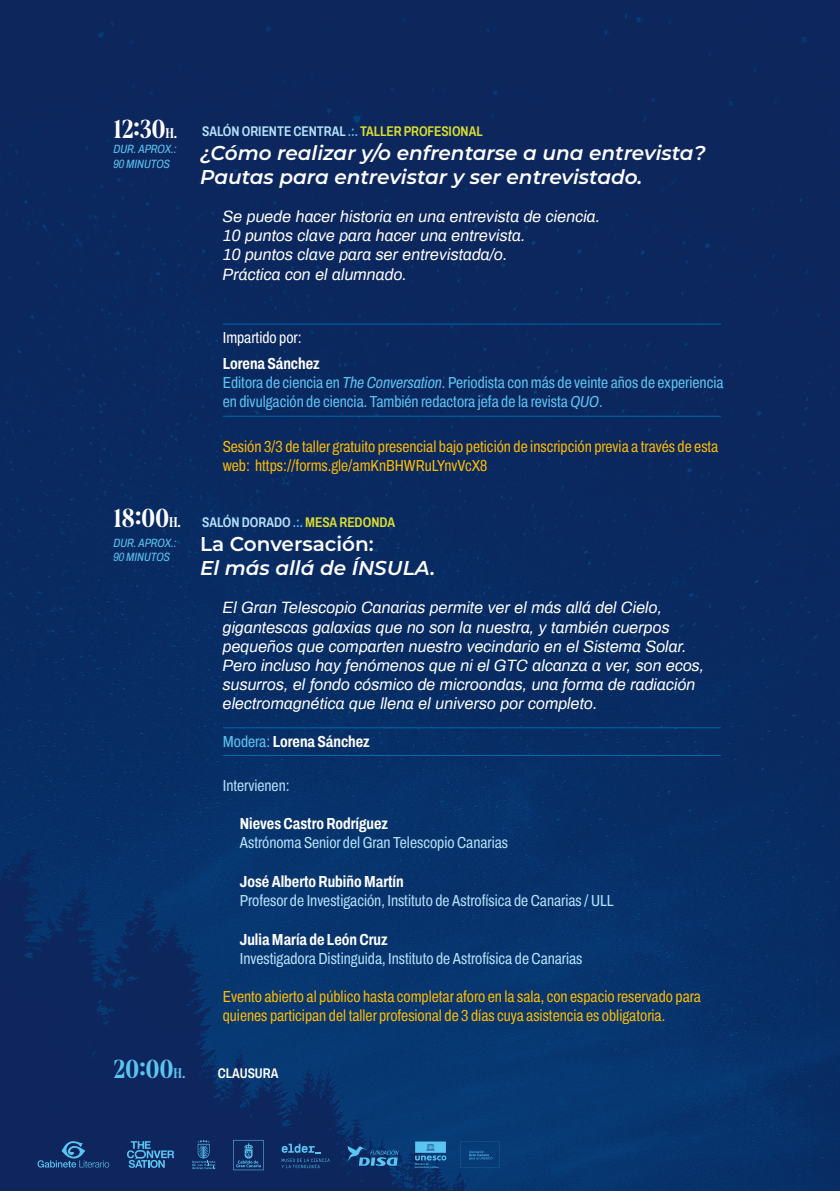
<style>
.page{position:relative;width:840px;height:1191px;background:#fff}
.page>*{position:absolute;margin:0;border:0;box-sizing:border-box;transform-origin:0 0}
.t1{font:600 26px "At King";color:#fff}
.t2{font:600 26px "At King";color:#5bc5f2}
.t3{font:italic 600 20px/24px "Montserrat";color:#fff}
.t4{font:600 20px "Montserrat";color:#fff}
.t5{font:italic 16px/19.2px "Archivo";color:#fff}
.t6{font:16px/19.2px "Archivo Condensed";color:#fbba07}
.t7{font:16px "Archivo Condensed";color:#b5e1fa}
.t8{font:16px/19.2px "Archivo Condensed";color:#5bc5f2}
.t9{font:700 16px "Archivo Condensed";color:#fff}
.t10{font:16px "Archivo Condensed";color:#fff}
.t11{font:600 14px "Archivo Condensed";color:#b5e1fa}
.t12{font:600 14px "Archivo Condensed";color:#fff}
.t13{font:italic 12px/14.4px "Archivo Condensed";color:#5bc5f2}
.s1{font-size:14px}
.s2{color:#5bc5f2}
.s3{color:#dbdd30}
.s4{font-weight:700;color:#fff}
.s5{font-style:italic}
.s6{font-weight:400;color:#5bc5f2}
</style>
<div class="page">
<img style="left:0;top:0;width:839px;height:1191px">
<hr style="left:223px;top:324px;width:497px;height:1px;background:#0069ad">
<hr style="left:223px;top:416px;width:497px;height:1px;background:#0069ad">
<hr style="left:223px;top:727px;width:497px;height:1px;background:#0069ad">
<hr style="left:223px;top:755px;width:497px;height:1px;background:#0069ad">
<svg style="left:192px;top:1140px;width:23px;height:29px"></svg>
<svg style="left:38px;top:1141px;width:71px;height:26px;background:#1b4176"></svg>
<svg style="left:127px;top:1141px;width:47px;height:26px"></svg>
<svg style="left:281px;top:1143px;width:48px;height:25px"></svg>
<svg style="left:233px;top:1140px;width:30px;height:30px"></svg>
<svg style="left:347px;top:1145px;width:51px;height:21px"></svg>
<svg style="left:415px;top:1141px;width:84px;height:27px;background:#195990"></svg>
<h1 class="t1" style="left:113px;top:114px;width:65px">12:30<span class="s1">H.</span></h1>
<p class="t13" style="left:113px;top:142px;width:65px">DUR. APROX.:<br>90 MINUTOS</p>
<p class="t11" style="left:202px;top:123px;width:282px">SALÓN ORIENTE CENTRAL <span class="s2">.:.</span> <span class="s3">TALLER PROFESIONAL</span></p>
<p class="t3" style="left:200px;top:140px;width:507px">¿Cómo realizar y/o enfrentarse a una entrevista?<br>Pautas para entrevistar y ser entrevistado.</p>
<p class="t5" style="left:223px;top:207px;width:379px">Se puede hacer historia en una entrevista de ciencia.<br>10 puntos clave para hacer una entrevista.<br>10 puntos clave para ser entrevistada/o.<br>Práctica con el alumnado.</p>
<h1 class="t1" style="left:113px;top:502px;width:69px">18:00<span class="s1">H.</span></h1>
<p class="t13" style="left:113px;top:535px;width:65px">DUR. APROX.:<br>90 MINUTOS</p>
<p class="t10" style="left:223px;top:329px;width:80px">Impartido por:</p>
<p class="t8" style="left:223px;top:354px;width:502px"><span class="s4">Lorena Sánchez<br></span>Editora de ciencia en <span class="s5">The Conversation</span>. Periodista con más de veinte años de experiencia en divulgación de ciencia. También redactora jefa de la revista <span class="s5">QUO</span>.</p>
<p class="t6" style="left:223px;top:436px;width:497px">Sesión 3/3 de taller gratuito presencial bajo petición de inscripción previa a través de esta web: https://forms.gle/amKnBHWRuLYnvVcX8</p>
<p class="t11" style="left:202px;top:514px;width:194px">SALÓN DORADO <span class="s2">.:.</span> <span class="s3">MESA REDONDA</span></p>
<p class="t4" style="left:200px;top:529px;width:175px">La Conversación:</p>
<p class="t3" style="left:200px;top:555px;width:236px">El más allá de ÍNSULA.</p>
<p class="t5" style="left:223px;top:598px;width:483px">El Gran Telescopio Canarias permite ver el más allá del Cielo, gigantescas galaxias que no son la nuestra, y también cuerpos pequeños que comparten nuestro vecindario en el Sistema Solar.<br>Pero incluso hay fenómenos que ni el GTC alcanza a ver, son ecos, susurros, el fondo cósmico de microondas, una forma de radiación electromagnética que llena el universo por completo.</p>
<p class="t9" style="left:223px;top:732px;width:148px"><span class="s6">Modera:</span> Lorena Sánchez</p>
<p class="t7" style="left:223px;top:777px;width:68px">Intervienen:</p>
<p class="t9" style="left:240px;top:815px;width:150px">Nieves Castro Rodríguez</p>
<p class="t7" style="left:240px;top:834px;width:269px">Astrónoma Senior del Gran Telescopio Canarias</p>
<p class="t9" style="left:240px;top:873px;width:165px">José Alberto Rubiño Martín</p>
<p class="t7" style="left:240px;top:892px;width:375px">Profesor de Investigación, Instituto de Astrofísica de Canarias / ULL</p>
<p class="t9" style="left:240px;top:930px;width:149px">Julia María de León Cruz</p>
<p class="t7" style="left:240px;top:949px;width:344px">Investigadora Distinguida, Instituto de Astrofísica de Canarias</p>
<p class="t6" style="left:223px;top:987px;width:479px">Evento abierto al público hasta completar aforo en la sala, con espacio reservado para quienes participan del taller profesional de 3 días cuya asistencia es obligatoria.</p>
<h1 class="t2" style="left:113px;top:1053px;width:73px">20:00<span class="s1">H.</span></h1>
<p class="t12" style="left:218px;top:1065px;width:62px">CLAUSURA</p>
</div>
